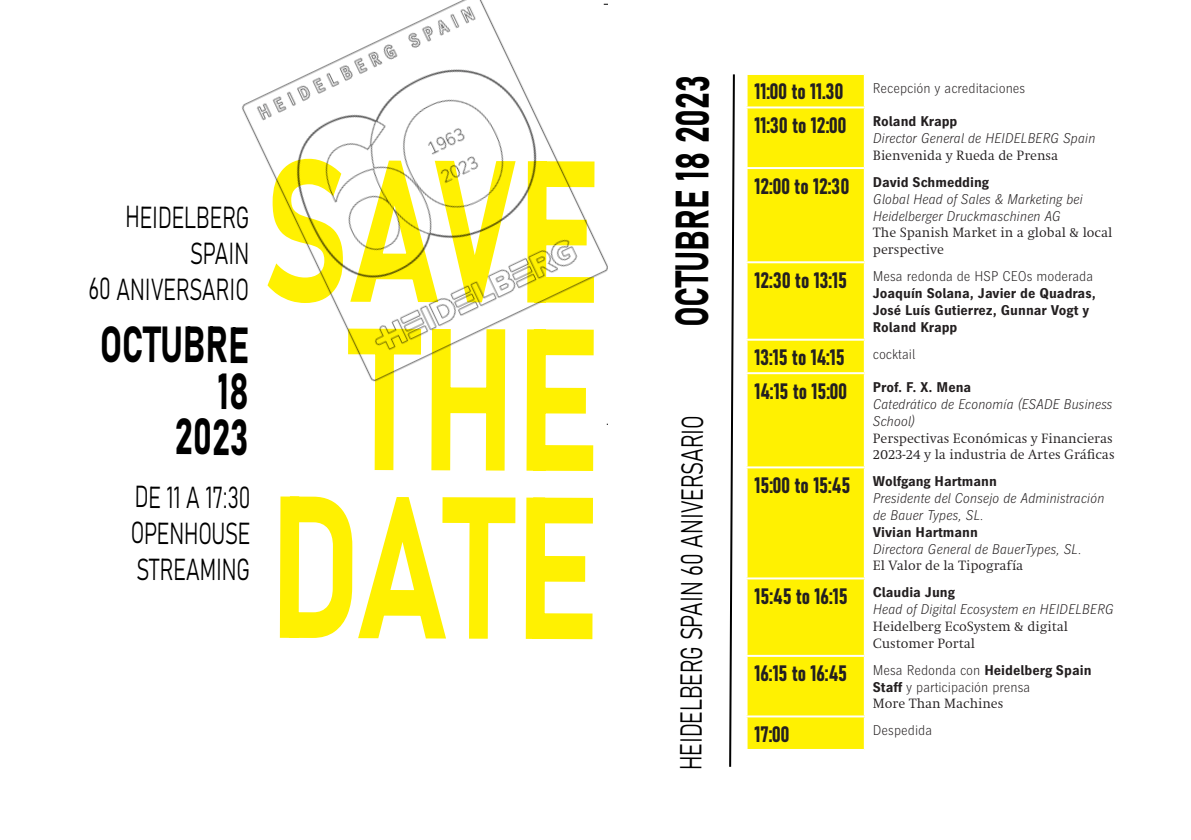
<style>
.page{position:relative;width:1191px;height:840px;background:#fff}
.page>*{position:absolute;margin:0;border:0;box-sizing:border-box;transform-origin:0 0}
.t1{font:198.8px/168px "Bahnschrift";letter-spacing:-.01em;color:#fff101;text-align:center;scale:.7 1}
.t2{font:50px/46px "Bahnschrift";letter-spacing:-.01em;color:#000;text-align:right;scale:.7 1}
.t3{font:46px "Bahnschrift";letter-spacing:-.01em;color:#000;scale:.7 1}
.t4{font:30px/36px "Bahnschrift";letter-spacing:-.01em;color:#000;text-align:right;scale:.7 1}
.t5{font:22px "Bahnschrift";color:#231f20}
.t6{font:italic 300 14px/16.8px "Heidelberg Gothic Ml";color:#231f20}
.t7{font:14px/16.8px "Heidelberg Antiqua ML";color:#231f20}
.t8{font:300 14px/16.8px "Heidelberg Gothic Ml";color:#231f20}
.t9{font:700 14px/16.8px "Heidelberg Gothic Ml";color:#231f20}
.s1{font-family:"Heidelberg Antiqua ML";font-weight:400;font-style:normal}
.s2{font-weight:700;font-style:normal}
.s3{font-family:"Bahnschrift";font-weight:400;font-size:22px}
.s4{font-weight:300}
.s5{font-family:"Bahnschrift";font-size:22px}
.s6{font-family:"Heidelberg Gothic Ml";font-weight:700}
.s7{font-family:"Heidelberg Gothic Ml";font-weight:300;font-style:italic}
.s8{font-family:"Bahnschrift";font-weight:400;font-style:normal;font-size:22px}
.s9{font-weight:700}
.s10{font-family:"Heidelberg Antiqua ML";font-weight:400}
</style>
<div class="page">
<img style="left:241px;top:0;width:366px;height:382px">
<svg style="left:604px;top:0;width:4px;height:6px"></svg>
<div style="left:747px;top:75px;width:117px;height:673px;background:#fff101"></div>
<hr style="left:745px;top:106px;width:120px;height:2px;background:#fff">
<hr style="left:745px;top:167px;width:120px;height:2px;background:#fff">
<hr style="left:745px;top:261px;width:120px;height:2px;background:#fff">
<hr style="left:745px;top:338px;width:120px;height:2px;background:#fff">
<hr style="left:745px;top:372px;width:120px;height:2px;background:#fff">
<hr style="left:745px;top:466px;width:120px;height:2px;background:#fff">
<hr style="left:745px;top:577px;width:120px;height:2px;background:#fff">
<hr style="left:745px;top:654px;width:120px;height:2px;background:#fff">
<hr style="left:745px;top:715px;width:120px;height:2px;background:#fff">
<svg style="left:729px;top:74px;width:6px;height:693px"></svg>
<p class="t4" style="left:89px;top:197px;width:231px">HEIDELBERG<br>SPAIN<br>60 ANIVERSARIO</p>
<p class="t2" style="left:100px;top:318px;width:215px">OCTUBRE<br>18<br>2023</p>
<p class="t4" style="left:131px;top:477px;width:173px;text-align:justify">DE 11 A 17:30<br>OPENHOUSE STREAMING</p>
<p class="t1" style="left:263px;top:134px;width:485px">SAVE<br>THE<br>DATE</p>
<p class="t3" style="left:657px;top:327px;width:361px;rotate:-90deg">OCTUBRE 18 2023</p>
<p class="t4" style="left:671px;top:769px;width:508px;rotate:-90deg">HEIDELBERG SPAIN 60 ANIVERSARIO</p>
<p class="t5" style="left:754px;top:75px;width:91px">11:00 to 11.30</p>
<p class="t8" style="left:873px;top:80px;width:154px">Recepción y acreditaciones</p>
<p class="t5" style="left:754px;top:108px;width:204px">11:30 to 12:00 <sup>Roland</sup> <sup>Krapp</sup></p>
<p class="t6" style="left:873px;top:130px;width:224px">Director General de HEIDELBERG Spain<br><span class="s1">Bienvenida y Rueda de Prensa</span></p>
<p class="t5" style="left:754px;top:169px;width:96px">12:00 to 12:30</p>
<p class="t6" style="left:873px;top:174px;width:241px"><span class="s2">David Schmedding<br></span>Global Head of Sales &amp; Marketing bei<br>Heidelberger Druckmaschinen AG<br><span class="s1">The Spanish Market in a global &amp; local perspective</span></p>
<p class="t9" style="left:873px;top:268px;width:224px;text-indent:-118px"><span class="s3">12:30 to 13:15</span> <span class="s4">Mesa redonda de HSP CEOs moderada<br></span>Joaquín Solana, Javier de Quadras,<br>José Luís Gutierrez, Gunnar Vogt y<br>Roland Krapp</p>
<p class="t5" style="left:754px;top:340px;width:92px">13:15 to 14:15</p>
<p class="t8" style="left:873px;top:345px;width:44px">cocktail</p>
<p class="t7" style="left:873px;top:379px;width:243px;text-indent:-118px"><span class="s5">14:15 to 15:00</span> <span class="s6">Prof. F. X. Mena<br></span><span class="s7">Catedrático de Economía (ESADE Business<br>School)<br></span>Perspectivas Económicas y Financieras<br>2023-24 y la industria de Artes Gráficas</p>
<p class="t6" style="left:873px;top:473px;width:233px;text-indent:-118px"><span class="s8">15:00 to 15:45</span> <span class="s2">Wolfgang Hartmann<br></span>Presidente del Consejo de Administración de Bauer Types, SL.<br><span class="s2">Vivian Hartmann<br></span>Directora General de BauerTypes, SL.<br><span class="s1">El Valor de la Tipografía</span></p>
<p class="t5" style="left:754px;top:579px;width:202px">15:45 to 16:15 <sup>Claudia</sup> <sup>Jung</sup></p>
<p class="t7" style="left:873px;top:601px;width:242px"><span class="s7">Head of Digital Ecosystem en HEIDELBERG<br></span>Heidelberg EcoSystem &amp; digital<br>Customer Portal</p>
<p class="t8" style="left:873px;top:661px;width:220px;text-indent:-118px"><span class="s3">16:15 to 16:45</span> Mesa Redonda con <span class="s9">Heidelberg Spain<br>Staff</span> y participación prensa<br><span class="s10">More Than Machines</span></p>
<p class="t5" style="left:754px;top:717px;width:37px">17:00</p>
<p class="t8" style="left:873px;top:721px;width:61px">Despedida</p>
</div>
